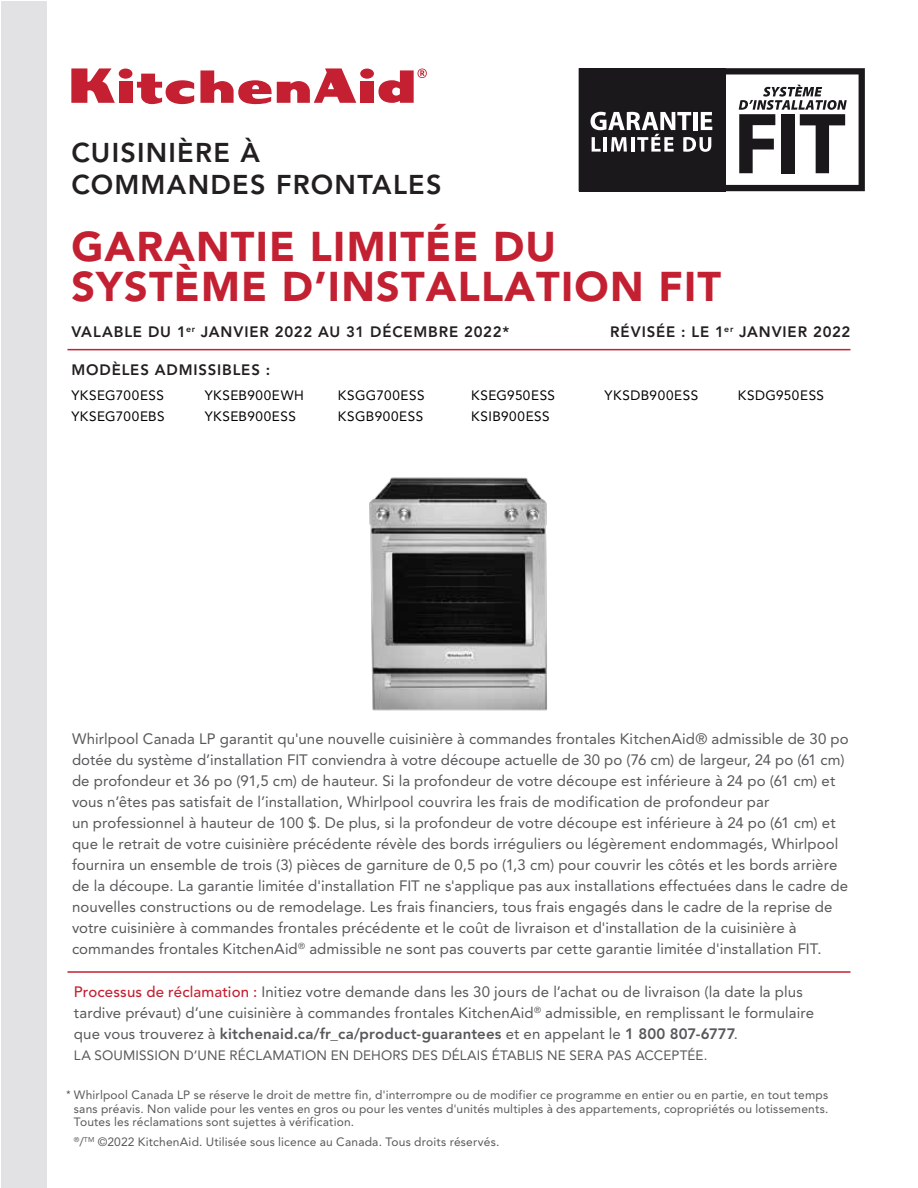
<style>
.page{position:relative;width:918px;height:1188px;background:#fff}
.page>*{position:absolute;margin:0;border:0;box-sizing:border-box;transform-origin:0 0}
.t1{font:900 41.25px/40.5px "Avenir LT";letter-spacing:.03em;color:#c32032}
.t2{font:800 27px/32.4px "Avenir LT";letter-spacing:.045em;color:#231f20}
.t3{font:15px/21px "Avenir LT";letter-spacing:.005em;color:#58585b}
.t4{font:800 15px "Avenir LT";letter-spacing:.055em;color:#231f20}
.t5{font:13.5px/21px "Avenir LT";letter-spacing:.04em;color:#000101}
.t6{font:13.5px "Avenir LT";letter-spacing:.01em;color:#58585b}
.t7{font:12px/13.5px "Avenir LT";letter-spacing:.015em;color:#58585b}
.s1{font-weight:500;color:#c42032}
.s2{font-weight:800}
.s3{font-family:"Akzidenz Grotesk BE"}
</style>
<div class="page">
<div style="left:1px;top:1px;width:45px;height:1186px;background:#e2e1e4"></div>
<div style="left:119px;top:82px;width:13px;height:21px;background:#c42032"></div>
<div style="left:119px;top:69px;width:13px;height:10px;background:#c42032;border-radius:50%"></div>
<div style="left:360px;top:82px;width:14px;height:21px;background:#c42032"></div>
<div style="left:360px;top:69px;width:14px;height:10px;background:#c42032;border-radius:50%"></div>
<svg style="left:200px;top:68px;width:156px;height:36px"></svg>
<svg style="left:71px;top:68px;width:44px;height:35px"></svg>
<svg style="left:137px;top:74px;width:57px;height:30px"></svg>
<svg style="left:378px;top:69px;width:49px;height:34px"></svg>
<svg style="left:579px;top:68px;width:286px;height:123px"></svg>
<hr style="left:67px;top:349px;width:784px;height:1px;background:#c42032">
<hr style="left:67px;top:971px;width:784px;height:2px;background:#c42032">
<img style="left:369px;top:477px;width:178px;height:234px">
<h2 class="t2" style="left:71px;top:136px;width:372px">CUISINIÈRE À<br>COMMANDES FRONTALES</h2>
<h1 class="t1" style="left:71px;top:226px;width:651px">GARANTIE LIMITÉE DU<br>SYSTÈME D’INSTALLATION FIT</h1>
<p class="t4" style="left:71px;top:323px;width:440px">VALABLE DU 1<sup>er</sup> JANVIER 2022 AU 31 DÉCEMBRE 2022*</p>
<p class="t4" style="left:610px;top:323px;width:242px">RÉVISÉE : LE 1<sup>er</sup> JANVIER 2022</p>
<p class="t4" style="left:71px;top:361px;width:200px">MODÈLES ADMISSIBLES :</p>
<p class="t5" style="left:71px;top:385px;width:95px">YKSEG700ESS<br>YKSEG700EBS</p>
<p class="t5" style="left:205px;top:385px;width:101px">YKSEB900EWH<br>YKSEB900ESS</p>
<p class="t5" style="left:338px;top:385px;width:88px">KSGG700ESS<br>KSGB900ESS</p>
<p class="t5" style="left:471px;top:385px;width:85px">KSEG950ESS<br>KSIB900ESS</p>
<p class="t5" style="left:605px;top:385px;width:95px">YKSDB900ESS</p>
<p class="t5" style="left:738px;top:385px;width:88px">KSDG950ESS</p>
<p class="t3" style="left:72px;top:728px;width:778px">Whirlpool Canada LP garantit qu'une nouvelle cuisinière à commandes frontales KitchenAid® admissible de 30 po dotée du système d’installation FIT conviendra à votre découpe actuelle de 30 po (76 cm) de largeur, 24 po (61 cm) de profondeur et 36 po (91,5 cm) de hauteur. Si la profondeur de votre découpe est inférieure à 24 po (61 cm) et vous n’êtes pas satisfait de l’installation, Whirlpool couvrira les frais de modification de profondeur par<br>un professionnel à hauteur de 100 $. De plus, si la profondeur de votre découpe est inférieure à 24 po (61 cm) et que le retrait de votre cuisinière précédente révèle des bords irréguliers ou légèrement endommagés, Whirlpool fournira un ensemble de trois (3) pièces de garniture de 0,5 po (1,3 cm) pour couvrir les côtés et les bords arrière de la découpe. La garantie limitée d'installation FIT ne s'applique pas aux installations effectuées dans le cadre de nouvelles constructions ou de remodelage. Les frais financiers, tous frais engagés dans le cadre de la reprise de votre cuisinière à commandes frontales précédente et le coût de livraison et d'installation de la cuisinière à commandes frontales KitchenAid<sup>®</sup> admissible ne sont pas couverts par cette garantie limitée d'installation FIT.</p>
<p class="t3" style="left:74px;top:982px;width:742px"><span class="s1">Processus de réclamation :</span> Initiez votre demande dans les 30 jours de l’achat ou de livraison (la date la plus tardive prévaut) d’une cuisinière à commandes frontales KitchenAid<sup>®</sup> admissible, en remplissant le formulaire que vous trouverez à <span class="s2">kitchenaid.ca/fr_ca/product-guarantees</span> et en appelant le <span class="s2">1 800 807-6777</span>.</p>
<p class="t6" style="left:74px;top:1048px;width:635px">LA SOUMISSION D’UNE RÉCLAMATION EN DEHORS DES DÉLAIS ÉTABLIS NE SERA PAS ACCEPTÉE.</p>
<p class="t7" style="left:67px;top:1089px;width:763px"><span class="s3">*</span> Whirlpool Canada LP se réserve le droit de mettre fin, d'interrompre ou de modifier ce programme en entier ou en partie, en tout temps</p>
<p class="t7" style="left:74px;top:1102px;width:756px">sans préavis. Non valide pour les ventes en gros ou pour les ventes d'unités multiples à des appartements, copropriétés ou lotissements.<br>Toutes les réclamations sont sujettes à vérification.</p>
<p class="t7" style="left:74px;top:1135px;width:427px"><sup>®</sup>/<sup>TM</sup> ©2022 KitchenAid. Utilisée sous licence au Canada. Tous droits réservés.</p>
</div>
